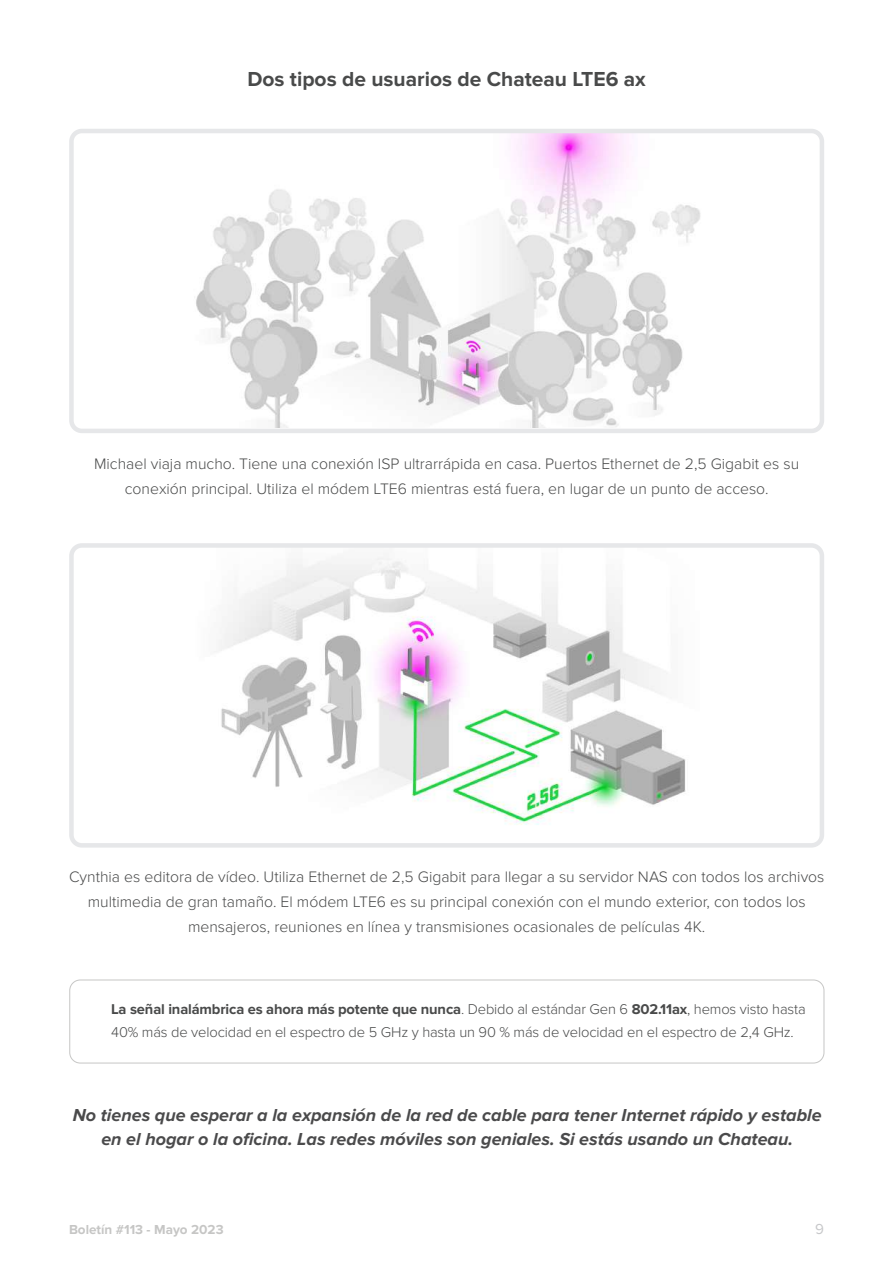
<style>
.page{position:relative;width:893px;height:1263px;background:#fff}
.page>*{position:absolute;margin:0;border:0;box-sizing:border-box;transform-origin:0 0}
.t1{font:700 21px "Proxima Nova";color:#494a4a}
.t2{font:italic 700 18px/23.5px "Proxima Nova";color:#4a4a4b;text-align:center}
.t3{font:300 15.75px/24.8px "Proxima Nova";color:#494a4a;text-align:center}
.t4{font:15px "Proxima Nova";color:#c7c8ca}
.t5{font:300 14.7px/23.1px "Proxima Nova";letter-spacing:-.01em;color:#494a4a}
.t6{font:700 13.5px "Proxima Nova";color:#c6c6c5}
.s1{font-weight:700}
</style>
<div class="page">
<img style="left:214px;top:557px;width:472px;height:268px">
<img style="left:196px;top:134px;width:505px;height:294px">
<div style="left:69px;top:980px;width:755px;height:83px;border:1px solid #c6c6c5;border-radius:10px"></div>
<div style="left:69px;top:543px;width:755px;height:305px;border:4px solid #e6e7e9;border-radius:10px"></div>
<div style="left:69px;top:129px;width:755px;height:304px;border:4px solid #e6e7e9;border-radius:10px"></div>
<h1 class="t1" style="left:247px;top:67px;width:400px">Dos tipos de usuarios de Chateau LTE6 ax</h1>
<p class="t3" style="left:94px;top:451px;width:707px">Michael viaja mucho. Tiene una conexión ISP ultrarrápida en casa. Puertos Ethernet de 2,5 Gigabit es su conexión principal. Utiliza el módem LTE6 mientras está fuera, en lugar de un punto de acceso.</p>
<p class="t3" style="left:69px;top:865px;width:757px">Cynthia es editora de vídeo. Utiliza Ethernet de 2,5 Gigabit para llegar a su servidor NAS con todos los archivos multimedia de gran tamaño. El módem LTE6 es su principal conexión con el mundo exterior, con todos los mensajeros, reuniones en línea y transmisiones ocasionales de películas 4K.</p>
<p class="t5" style="left:111px;top:998px;width:696px"><span class="s1">La señal inalámbrica es ahora más potente que nunca</span>. Debido al estándar Gen 6 <span class="s1">802.11ax</span>, hemos visto hasta<br>40% más de velocidad en el espectro de 5 GHz y hasta un 90 % más de velocidad en el espectro de 2,4 GHz.</p>
<p class="t2" style="left:73px;top:1104px;width:750px">No tienes que esperar a la expansión de la red de cable para tener Internet rápido y estable en el hogar o la oficina. Las redes móviles son geniales. Si estás usando un Chateau.</p>
<p class="t6" style="left:69px;top:1221px;width:156px">Boletín #113 - Mayo 2023</p>
<p class="t4" style="left:815px;top:1221px;width:10px">9</p>
</div>
